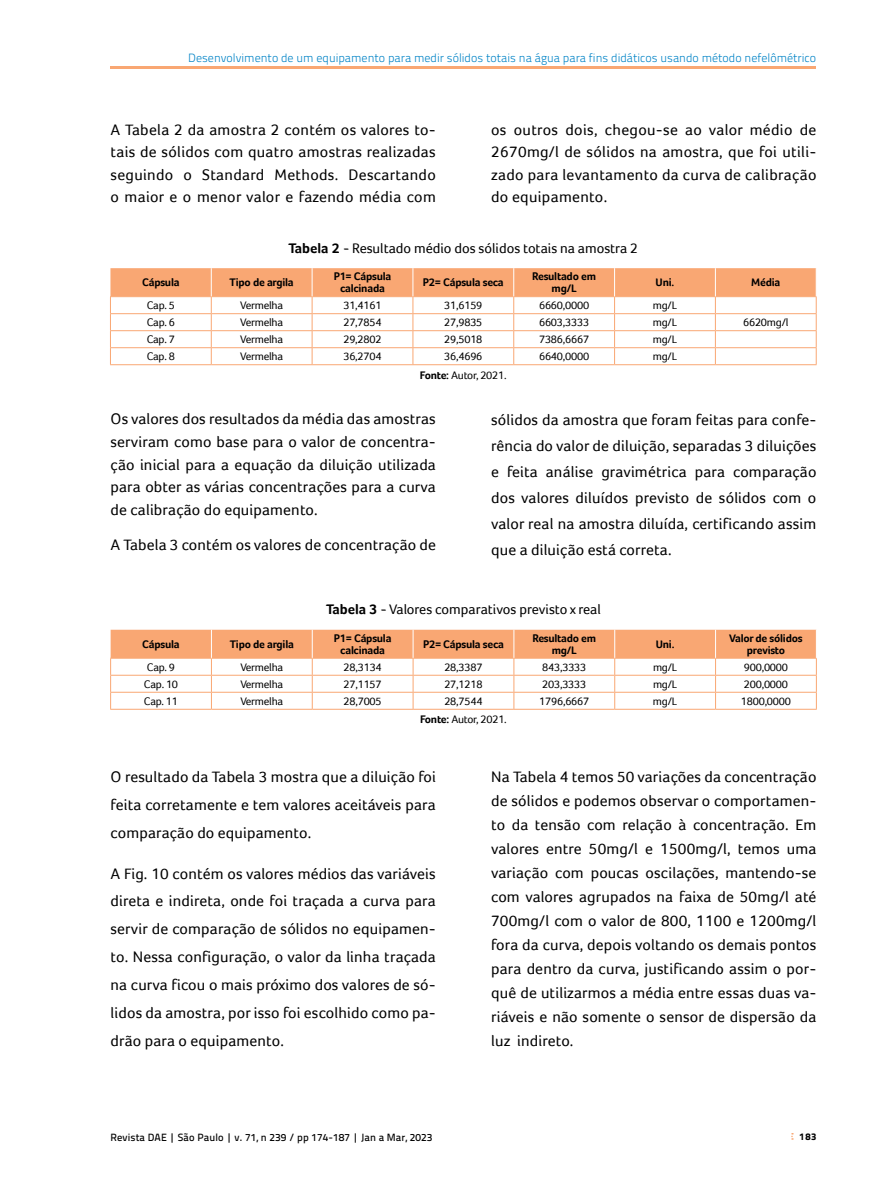
<style>
.page{position:relative;width:893px;height:1191px;background:#fff}
.page>*{position:absolute;margin:0;border:0;box-sizing:border-box;transform-origin:0 0}
.t1{font:15.75px/24px "Foco";letter-spacing:.01em;color:#000;text-align:justify}
.t2{font:14.25px "Foco";color:#000}
.t3{font:300 12px "Titillium Text 22 L";color:#0083c6}
.t4{font:11.25px "Foco";letter-spacing:-.02em;color:#000}
.t5{font:700 11.25px/12px "Foco";letter-spacing:-.02em;color:#000;text-align:center}
.t6{font:500 10.5px "Titillium Text 22 L";letter-spacing:.01em;color:#000}
.t7{font:800 9.75px "Titillium Text 22 L";color:#000}
.s1{font-weight:700}
</style>
<div class="page">
<svg style="left:791px;top:1133px;width:2px;height:6px"></svg>
<hr style="left:110px;top:364px;width:101px;height:1px;background:#f9a773">
<hr style="left:211px;top:364px;width:101px;height:1px;background:#f9a773">
<hr style="left:312px;top:364px;width:101px;height:1px;background:#f9a773">
<hr style="left:413px;top:364px;width:101px;height:1px;background:#f9a773">
<hr style="left:514px;top:364px;width:101px;height:1px;background:#f9a773">
<hr style="left:615px;top:364px;width:100px;height:1px;background:#f9a773">
<hr style="left:715px;top:364px;width:102px;height:1px;background:#f9a773">
<svg style="left:110px;top:268px;width:707px;height:96px"></svg>
<hr style="left:110px;top:709px;width:101px;height:1px;background:#f9a773">
<hr style="left:211px;top:709px;width:101px;height:1px;background:#f9a773">
<hr style="left:312px;top:709px;width:101px;height:1px;background:#f9a773">
<hr style="left:413px;top:709px;width:101px;height:1px;background:#f9a773">
<hr style="left:514px;top:709px;width:101px;height:1px;background:#f9a773">
<hr style="left:615px;top:709px;width:100px;height:1px;background:#f9a773">
<hr style="left:716px;top:709px;width:101px;height:1px;background:#f9a773">
<svg style="left:110px;top:630px;width:707px;height:79px"></svg>
<hr style="left:111px;top:66px;width:705px;height:3px;background:#f9a773">
<p class="t3" style="left:188px;top:49px;width:629px">Desenvolvimento de um equipamento para medir sólidos totais na água para fins didáticos usando método nefelômétrico</p>
<p class="t1" style="left:111px;top:118px;width:327px;line-height:22.5px">A Tabela 2 da amostra 2 contém os valores to&shy;tais de sólidos com quatro amostras realizadas seguindo o Standard Methods. Descartando o maior e o menor valor e fazendo média com</p>
<p class="t1" style="left:491px;top:118px;width:327px;line-height:22.5px">os outros dois, chegou-se ao valor médio de 2670mg/l de sólidos na amostra, que foi utili&shy;zado para levantamento da curva de calibração do equipamento.</p>
<p class="t2" style="left:289px;top:239px;width:351px"><span class="s1">Tabela 2</span> - Resultado médio dos sólidos totais na amostra 2</p>
<p class="t5" style="left:142px;top:276px;width:39px">Cápsula</p>
<p class="t5" style="left:230px;top:276px;width:66px">Tipo de argila</p>
<p class="t5" style="left:334px;top:270px;width:59px">P1= Cápsula calcinada</p>
<p class="t5" style="left:423px;top:276px;width:82px">P2= Cápsula seca</p>
<p class="t5" style="left:532px;top:270px;width:65px">Resultado em mg/L</p>
<p class="t5" style="left:656px;top:276px;width:20px">Uni.</p>
<p class="t5" style="left:751px;top:276px;width:31px">Média</p>
<p class="t4" style="left:147px;top:299px;width:30px">Cap. 5</p>
<p class="t4" style="left:240px;top:299px;width:44px">Vermelha</p>
<p class="t4" style="left:343px;top:299px;width:40px">31,4161</p>
<p class="t4" style="left:444px;top:299px;width:40px">31,6159</p>
<p class="t4" style="left:539px;top:299px;width:52px">6660,0000</p>
<p class="t4" style="left:653px;top:299px;width:26px">mg/L</p>
<p class="t4" style="left:147px;top:316px;width:30px">Cap. 6</p>
<p class="t4" style="left:240px;top:316px;width:44px">Vermelha</p>
<p class="t4" style="left:343px;top:316px;width:40px">27,7854</p>
<p class="t4" style="left:444px;top:316px;width:40px">27,9835</p>
<p class="t4" style="left:539px;top:316px;width:52px">6603,3333</p>
<p class="t4" style="left:653px;top:316px;width:26px">mg/L</p>
<p class="t4" style="left:743px;top:316px;width:47px">6620mg/l</p>
<p class="t4" style="left:147px;top:333px;width:30px">Cap. 7</p>
<p class="t4" style="left:240px;top:333px;width:44px">Vermelha</p>
<p class="t4" style="left:343px;top:333px;width:40px">29,2802</p>
<p class="t4" style="left:444px;top:333px;width:40px">29,5018</p>
<p class="t4" style="left:539px;top:333px;width:52px">7386,6667</p>
<p class="t4" style="left:653px;top:333px;width:26px">mg/L</p>
<p class="t4" style="left:147px;top:350px;width:30px">Cap. 8</p>
<p class="t4" style="left:240px;top:350px;width:44px">Vermelha</p>
<p class="t4" style="left:343px;top:350px;width:40px">36,2704</p>
<p class="t4" style="left:444px;top:350px;width:40px">36,4696</p>
<p class="t4" style="left:539px;top:350px;width:52px">6640,0000</p>
<p class="t4" style="left:653px;top:350px;width:26px">mg/L</p>
<p class="t4" style="left:420px;top:368px;width:88px"><span class="s1">Fonte:</span> Autor, 2021.</p>
<p class="t1" style="left:111px;top:408px;width:327px;line-height:22.5px">Os valores dos resultados da média das amostras serviram como base para o valor de concentra&shy;ção inicial para a equação da diluição utilizada para obter as várias concentrações para a curva de calibração do equipamento.</p>
<p class="t1" style="left:111px;top:532px;width:327px">A Tabela 3 contém os valores de concentração de</p>
<p class="t1" style="left:491px;top:406px;width:327px;line-height:26.1px">sólidos da amostra que foram feitas para confe&shy;rência do valor de diluição, separadas 3 diluições e feita análise gravimétrica para comparação dos valores diluídos previsto de sólidos com o valor real na amostra diluída, certificando assim que a diluição está correta.</p>
<p class="t2" style="left:326px;top:601px;width:276px"><span class="s1">Tabela 3</span> - Valores comparativos previsto x real</p>
<p class="t5" style="left:142px;top:638px;width:39px">Cápsula</p>
<p class="t5" style="left:230px;top:638px;width:66px">Tipo de argila</p>
<p class="t5" style="left:334px;top:632px;width:59px">P1= Cápsula calcinada</p>
<p class="t5" style="left:423px;top:638px;width:82px">P2= Cápsula seca</p>
<p class="t5" style="left:532px;top:632px;width:65px">Resultado em mg/L</p>
<p class="t5" style="left:656px;top:638px;width:20px">Uni.</p>
<p class="t5" style="left:729px;top:632px;width:75px">Valor de sólidos previsto</p>
<p class="t4" style="left:147px;top:660px;width:30px">Cap. 9</p>
<p class="t4" style="left:240px;top:660px;width:44px">Vermelha</p>
<p class="t4" style="left:344px;top:660px;width:40px">28,3134</p>
<p class="t4" style="left:444px;top:660px;width:40px">28,3387</p>
<p class="t4" style="left:542px;top:660px;width:46px">843,3333</p>
<p class="t4" style="left:653px;top:660px;width:26px">mg/L</p>
<p class="t4" style="left:744px;top:660px;width:46px">900,0000</p>
<p class="t4" style="left:144px;top:677px;width:36px">Cap. 10</p>
<p class="t4" style="left:240px;top:677px;width:44px">Vermelha</p>
<p class="t4" style="left:344px;top:677px;width:40px">27,1157</p>
<p class="t4" style="left:444px;top:677px;width:40px">27,1218</p>
<p class="t4" style="left:542px;top:677px;width:46px">203,3333</p>
<p class="t4" style="left:653px;top:677px;width:26px">mg/L</p>
<p class="t4" style="left:744px;top:677px;width:46px">200,0000</p>
<p class="t4" style="left:144px;top:694px;width:36px">Cap. 11</p>
<p class="t4" style="left:240px;top:694px;width:44px">Vermelha</p>
<p class="t4" style="left:343px;top:694px;width:40px">28,7005</p>
<p class="t4" style="left:444px;top:694px;width:40px">28,7544</p>
<p class="t4" style="left:539px;top:694px;width:52px">1796,6667</p>
<p class="t4" style="left:653px;top:694px;width:26px">mg/L</p>
<p class="t4" style="left:741px;top:694px;width:52px">1800,0000</p>
<p class="t4" style="left:420px;top:713px;width:88px"><span class="s1">Fonte:</span> Autor, 2021.</p>
<p class="t1" style="left:111px;top:762px;width:327px;line-height:27.9px">O resultado da Tabela 3 mostra que a diluição foi feita corretamente e tem valores aceitáveis para comparação do equipamento.</p>
<p class="t1" style="left:111px;top:859px;width:327px;line-height:27.9px">A Fig. 10 contém os valores médios das variáveis direta e indireta, onde foi traçada a curva para servir de comparação de sólidos no equipamen&shy;to. Nessa configuração, o valor da linha traçada na curva ficou o mais próximo dos valores de só&shy;lidos da amostra, por isso foi escolhido como pa&shy;drão para o equipamento.</p>
<p class="t6" style="left:111px;top:1129px;width:323px">Revista DAE | São Paulo | v. 71, n 239 / pp 174-187 | Jan a Mar, 2023</p>
<p class="t1" style="left:491px;top:764px;width:327px">Na Tabela 4 temos 50 variações da concentração de sólidos e podemos observar o comportamen&shy;to da tensão com relação à concentração. Em valores entre 50mg/l e 1500mg/l, temos uma variação com poucas oscilações, mantendo-se com valores agrupados na faixa de 50mg/l até 700mg/l com o valor de 800, 1100 e 1200mg/l fora da curva, depois voltando os demais pontos para dentro da curva, justificando assim o por&shy;quê de utilizarmos a média entre essas duas va&shy;riáveis e não somente o sensor de dispersão da luz indireto.</p>
<p class="t7" style="left:799px;top:1129px;width:19px">183</p>
</div>
